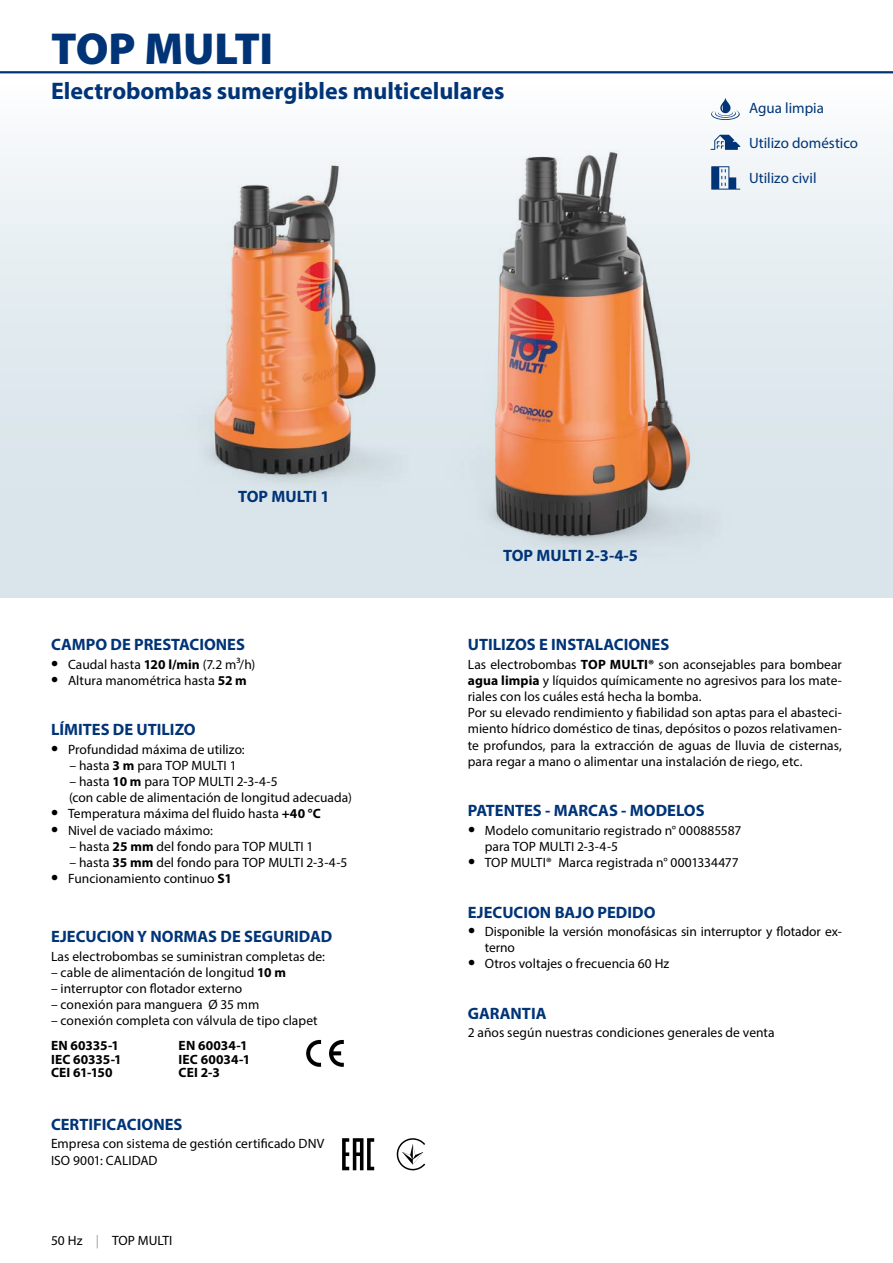
<style>
.page{position:relative;width:893px;height:1263px;background:#fff}
.page>*{position:absolute;margin:0;border:0;box-sizing:border-box;transform-origin:0 0}
.t1{font:900 45px "Myriad Pro";letter-spacing:-.01em;color:#003477}
.t2{font:700 24px "Myriad Pro";color:#003477}
.t3{font:700 16.5px "Myriad Pro";color:#003477}
.t4{font:15px "Myriad Pro";color:#003477}
.t5{font:13.5px/16.2px "Myriad Pro";letter-spacing:.005em;color:#000}
.t6{font:700 13.5px/13.5px "Myriad Pro";letter-spacing:.005em;color:#000}
.s1{font-weight:700;font-size:21px}
.s2{font-weight:700}
.s3{color:#9c9e9f}
</style>
<div class="page">
<div style="left:0;top:72px;width:893px;height:525px;background:linear-gradient(to bottom,#f7fafb,#d2e0e7)"></div>
<hr style="left:0;top:71px;width:893px;height:2px;background:#003477">
<img style="left:407px;top:144px;width:347px;height:452px">
<img style="left:496px;top:152px;width:196px;height:383px">
<img style="left:145px;top:162px;width:280px;height:363px">
<img style="left:215px;top:166px;width:161px;height:308px">
<svg style="left:329px;top:1040px;width:15px;height:27px"></svg>
<svg style="left:306px;top:1040px;width:15px;height:27px"></svg>
<svg style="left:342px;top:1138px;width:32px;height:32px"></svg>
<svg style="left:397px;top:1138px;width:28px;height:32px"></svg>
<svg style="left:711px;top:98px;width:29px;height:22px"></svg>
<svg style="left:711px;top:166px;width:29px;height:24px"></svg>
<svg style="left:710px;top:135px;width:30px;height:15px"></svg>
<h1 class="t1" style="left:51px;top:18px;width:224px">TOP MULTI</h1>
<h2 class="t2" style="left:51px;top:75px;width:455px">Electrobombas sumergibles multicelulares</h2>
<p class="t4" style="left:749px;top:99px;width:76px">Agua limpia</p>
<p class="t4" style="left:749px;top:134px;width:110px">Utilizo doméstico</p>
<p class="t4" style="left:749px;top:169px;width:69px">Utilizo civil</p>
<p class="t3" style="left:238px;top:485px;width:93px">TOP MULTI 1</p>
<p class="t3" style="left:503px;top:545px;width:136px">TOP MULTI 2-3-4-5</p>
<p class="t3" style="left:51px;top:634px;width:195px">CAMPO DE PRESTACIONES</p>
<p class="t5" style="left:51px;top:656px;width:206px"><span class="s1">•</span> Caudal hasta <span class="s2">120 l/min</span> (7.2 m³/h)</p>
<p class="t5" style="left:51px;top:672px;width:197px"><span class="s1">•</span> Altura manométrica hasta <span class="s2">52 m</span></p>
<p class="t3" style="left:51px;top:719px;width:146px">LÍMITES DE UTILIZO</p>
<p class="t5" style="left:51px;top:741px;width:195px"><span class="s1">•</span> Profundidad máxima de utilizo:</p>
<p class="t5" style="left:70px;top:757px;width:169px">– hasta <span class="s2">3 m</span> para TOP MULTI 1</p>
<p class="t5" style="left:69px;top:773px;width:284px">– hasta <span class="s2">10 m</span> para TOP MULTI 2-3-4-5<br>(con cable de alimentación de longitud adecuada)</p>
<p class="t5" style="left:51px;top:805px;width:271px"><span class="s1">•</span> Temperatura máxima del fluido hasta <span class="s2">+40 °C</span></p>
<p class="t5" style="left:51px;top:822px;width:163px"><span class="s1">•</span> Nivel de vaciado máximo:</p>
<p class="t5" style="left:70px;top:838px;width:246px">– hasta <span class="s2">25 mm</span> del fondo para TOP MULTI 1</p>
<p class="t5" style="left:70px;top:854px;width:279px">– hasta <span class="s2">35 mm</span> del fondo para TOP MULTI 2-3-4-5</p>
<p class="t5" style="left:51px;top:870px;width:182px"><span class="s1">•</span> Funcionamiento continuo <span class="s2">S1</span></p>
<p class="t3" style="left:51px;top:926px;width:283px">EJECUCION Y NORMAS DE SEGURIDAD</p>
<p class="t5" style="left:51px;top:948px;width:275px">Las electrobombas se suministran completas de:</p>
<p class="t5" style="left:51px;top:964px;width:237px">– cable de alimentación de longitud <span class="s2">10 m</span></p>
<p class="t5" style="left:51px;top:980px;width:193px">– interruptor con flotador externo</p>
<p class="t5" style="left:51px;top:996px;width:210px">– conexión para manguera Ø 35 mm</p>
<p class="t5" style="left:51px;top:1012px;width:268px">– conexión completa con válvula de tipo clapet</p>
<p class="t6" style="left:51px;top:1038px;width:72px">EN 60335-1<br>IEC 60335-1<br>CEI 61-150</p>
<p class="t6" style="left:179px;top:1038px;width:73px">EN 60034-1<br>IEC 60034-1<br>CEI 2-3</p>
<p class="t3" style="left:51px;top:1114px;width:133px">CERTIFICACIONES</p>
<p class="t5" style="left:51px;top:1135px;width:275px">Empresa con sistema de gestión certificado DNV<br>ISO 9001: CALIDAD</p>
<p class="t5" style="left:51px;top:1232px;width:123px">50 Hz <span class="s3">|</span> TOP MULTI</p>
<p class="t5" style="left:51px;top:1232px;width:22px">310</p>
<p class="t3" style="left:468px;top:634px;width:203px">UTILIZOS E INSTALACIONES</p>
<p class="t5" style="left:468px;top:656px;width:376px">Las electrobombas <span class="s2">TOP MULTI®</span> son aconsejables para bombear <span class="s2">agua limpia</span> y líquidos químicamente no agresivos para los mate&shy;riales con los cuáles está hecha la bomba.<br>Por su elevado rendimiento y fiabilidad son aptas para el abasteci&shy;miento hídrico doméstico de tinas, depósitos o pozos relativamen&shy;te profundos, para la extracción de aguas de lluvia de cisternas, para regar a mano o alimentar una instalación de riego, etc.</p>
<p class="t3" style="left:468px;top:800px;width:238px">PATENTES - MARCAS - MODELOS</p>
<p class="t5" style="left:485px;top:822px;width:258px;text-indent:-17px"><span class="s1">•</span> Modelo comunitario registrado n° 000885587 para TOP MULTI 2-3-4-5</p>
<p class="t5" style="left:468px;top:854px;width:272px"><span class="s1">•</span> TOP MULTI® Marca registrada n° 0001334477</p>
<p class="t3" style="left:468px;top:901px;width:189px">EJECUCION BAJO PEDIDO</p>
<p class="t5" style="left:485px;top:923px;width:359px;text-indent:-17px"><span class="s1">•</span> Disponible la versión monofásicas sin interruptor y flotador ex&shy;terno</p>
<p class="t5" style="left:468px;top:955px;width:203px"><span class="s1">•</span> Otros voltajes o frecuencia 60 Hz</p>
<p class="t3" style="left:468px;top:1002px;width:80px">GARANTIA</p>
<p class="t5" style="left:468px;top:1024px;width:308px">2 años según nuestras condiciones generales de venta</p>
</div>
